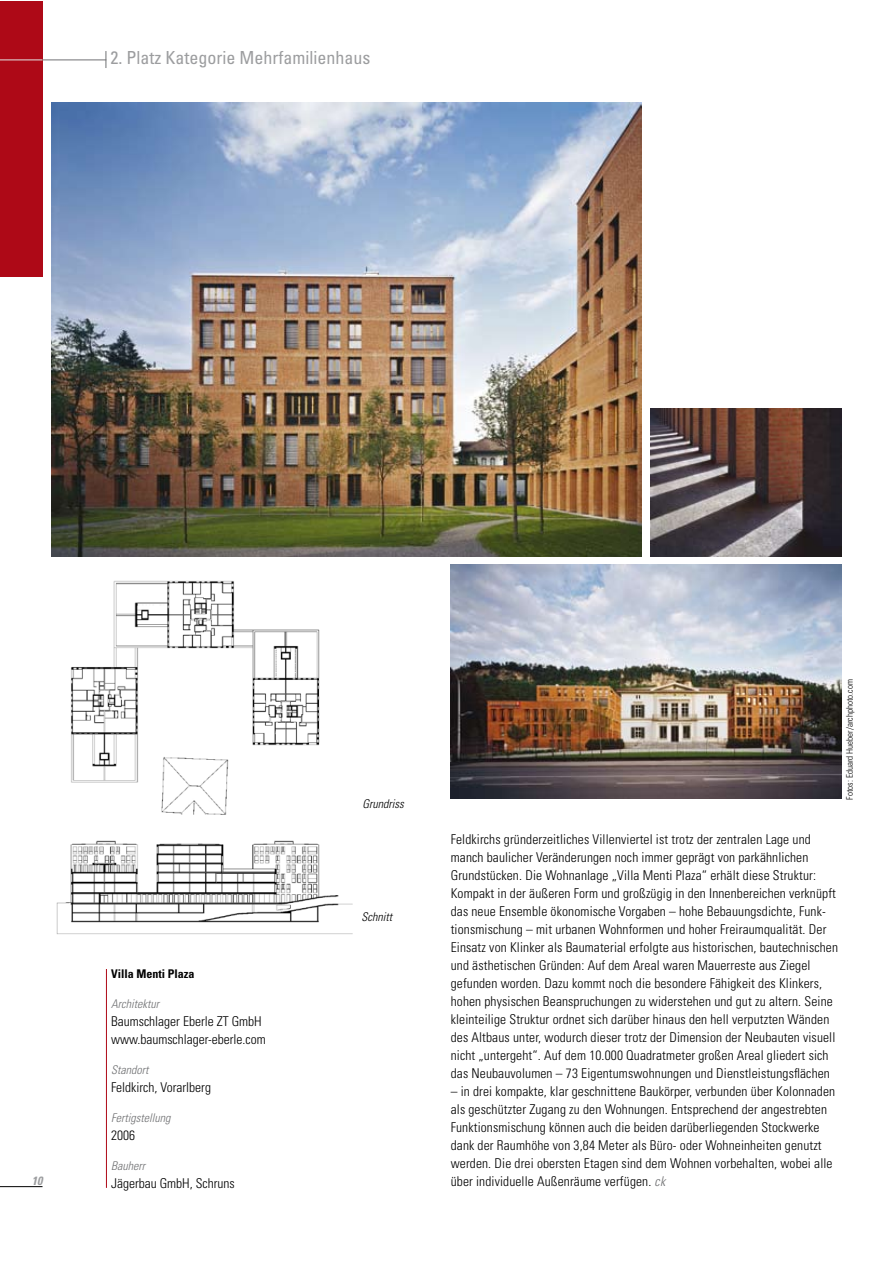
<style>
.page{position:relative;width:893px;height:1263px;background:#fff}
.page>*{position:absolute;margin:0;border:0;box-sizing:border-box;transform-origin:0 0}
.t1{font:condensed 18px "Univers LT Std";color:#9c9d9f}
.t2{font:300 condensed 13.5px/18px "Univers LT Std";letter-spacing:.01em;color:#000}
.t3{font:italic 300 condensed 12px "Univers LT Std";color:#707173}
.t4{font:italic 300 condensed 12px "Univers LT Std";color:#000}
.t5{font:700 condensed 12px "Univers LT Std";color:#000}
.t6{font:italic 700 condensed 12px "Univers LT Std";color:#9c9d9f}
.t7{font:300 condensed 9px "Univers LT Std";color:#000}
.s1{font-style:italic;color:#707173}
</style>
<div class="page">
<div style="left:0;top:1px;width:43px;height:275px;background:#ae0917"></div>
<hr style="left:0;top:60px;width:43px;height:1px;background:#e3e4e4">
<hr style="left:43px;top:60px;width:63px;height:1px;background:#707173">
<svg style="left:106px;top:51px;width:1px;height:17px"></svg>
<hr style="left:0;top:1186px;width:43px;height:1px;background:#000">
<img style="left:451px;top:565px;width:391px;height:234px">
<img style="left:51px;top:102px;width:591px;height:454px">
<img style="left:651px;top:408px;width:191px;height:148px">
<hr style="left:106px;top:969px;width:1px;height:219px;background:#ae0917">
<img style="left:71px;top:580px;width:249px;height:235px">
<img style="left:56px;top:840px;width:297px;height:95px">
<h1 class="t1" style="left:111px;top:46px;width:261px">2. Platz Kategorie Mehrfamilienhaus</h1>
<p class="t6" style="left:32px;top:1173px;width:12px">10</p>
<p class="t5" style="left:111px;top:966px;width:85px">Villa Menti Plaza</p>
<p class="t3" style="left:111px;top:996px;width:50px">Architektur</p>
<p class="t2" style="left:111px;top:1012px;width:156px">Baumschlager Eberle ZT GmbH www.baumschlager-eberle.com</p>
<p class="t3" style="left:111px;top:1062px;width:39px">Standort</p>
<p class="t2" style="left:111px;top:1078px;width:101px">Feldkirch, Vorarlberg</p>
<p class="t3" style="left:111px;top:1110px;width:61px">Fertigstellung</p>
<p class="t2" style="left:111px;top:1126px;width:25px">2006</p>
<p class="t3" style="left:111px;top:1158px;width:35px">Bauherr</p>
<p class="t2" style="left:111px;top:1174px;width:125px">Jägerbau GmbH, Schruns</p>
<p class="t4" style="left:363px;top:797px;width:43px">Grundriss</p>
<p class="t4" style="left:361px;top:909px;width:32px">Schnitt</p>
<p class="t7" style="left:844px;top:800px;width:122px;rotate:-90deg">Fotos: Eduard Hueber/archphoto.com</p>
<p class="t2" style="left:451px;top:831px;width:389px">Feldkirchs gründerzeitliches Villenviertel ist trotz der zentralen Lage und manch baulicher Veränderungen noch immer geprägt von parkähnlichen Grundstücken. Die Wohnanlage „Villa Menti Plaza“ erhält diese Struktur:<br>Kompakt in der äußeren Form und großzügig in den Innenbereichen verknüpft das neue Ensemble ökonomische Vorgaben – hohe Bebauungsdichte, Funk&shy;tionsmischung – mit urbanen Wohnformen und hoher Freiraumqualität. Der Einsatz von Klinker als Baumaterial erfolgte aus historischen, bautechnischen und ästhetischen Gründen: Auf dem Areal waren Mauerreste aus Ziegel gefunden worden. Dazu kommt noch die besondere Fähigkeit des Klinkers, hohen physischen Beanspruchungen zu widerstehen und gut zu altern. Seine kleinteilige Struktur ordnet sich darüber hinaus den hell verputzten Wänden des Altbaus unter, wodurch dieser trotz der Dimension der Neubauten visuell nicht „untergeht“. Auf dem 10.000 Quadratmeter großen Areal gliedert sich das Neubauvolumen – 73 Eigentumswohnungen und Dienstleistungsflächen</p>
<p class="t2" style="left:451px;top:1083px;width:386px">– in drei kompakte, klar geschnittene Baukörper, verbunden über Kolonnaden als geschützter Zugang zu den Wohnungen. Entsprechend der angestrebten Funktionsmischung können auch die beiden darüberliegenden Stockwerke dank der Raumhöhe von 3,84 Meter als Büro- oder Wohneinheiten genutzt werden. Die drei obersten Etagen sind dem Wohnen vorbehalten, wobei alle über individuelle Außenräume verfügen. <span class="s1">ck</span></p>
</div>
